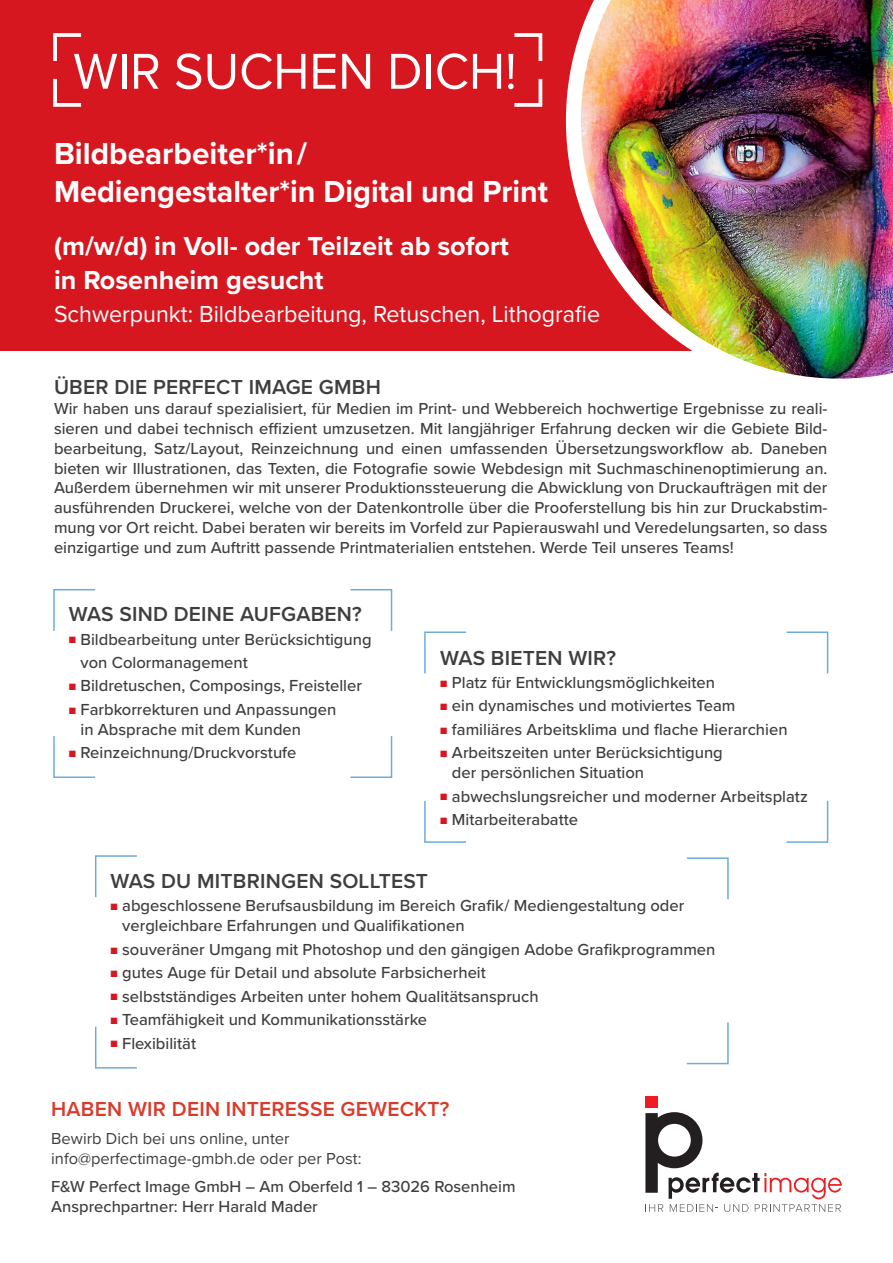
<style>
.page{position:relative;width:893px;height:1263px;background:#fff}
.page>*{position:absolute;margin:0;border:0;box-sizing:border-box;transform-origin:0 0}
.t1{font:52.2px "Proxima Nova";color:#fff}
.t2{font:700 31.5px/37.8px "Proxima Nova";color:#fff}
.t3{font:700 27px/33.6px "Proxima Nova";color:#fff}
.t4{font:24px "Proxima Nova";color:#fff}
.t5{font:600 21px "Proxima Nova";letter-spacing:.01em;color:#3e3e3f}
.t6{font:600 21px "Proxima Nova";letter-spacing:.01em;color:#db392a}
.t7{font:500 16.5px/19.8px "Proxima Nova";color:#3e3e3f}
.t8{font:16.5px/19.8px "Proxima Nova";color:#3e3e3f}
.s1{font-size:11.1px;color:#d7171f}
</style>
<div class="page">
<div style="left:0;top:0;width:893px;height:351px;background:#d7171f"></div>
<div style="left:645px;top:1096px;width:13px;height:11px;background:#ee1d23"></div>
<svg style="left:645px;top:1112px;width:197px;height:100px"></svg>
<svg style="left:95px;top:855px;width:42px;height:43px"></svg>
<svg style="left:95px;top:1026px;width:42px;height:43px"></svg>
<svg style="left:686px;top:857px;width:43px;height:43px"></svg>
<svg style="left:686px;top:1022px;width:43px;height:43px"></svg>
<svg style="left:53px;top:589px;width:43px;height:42px"></svg>
<svg style="left:350px;top:589px;width:43px;height:42px"></svg>
<svg style="left:53px;top:736px;width:43px;height:42px"></svg>
<svg style="left:350px;top:736px;width:43px;height:42px"></svg>
<svg style="left:424px;top:631px;width:42px;height:43px"></svg>
<svg style="left:786px;top:631px;width:43px;height:43px"></svg>
<svg style="left:424px;top:801px;width:42px;height:42px"></svg>
<svg style="left:786px;top:801px;width:43px;height:42px"></svg>
<img style="left:566px;top:0;width:327px;height:379px">
<svg style="left:53px;top:33px;width:29px;height:28px"></svg>
<svg style="left:514px;top:33px;width:29px;height:28px"></svg>
<svg style="left:53px;top:78px;width:29px;height:29px"></svg>
<svg style="left:514px;top:78px;width:29px;height:29px"></svg>
<p class="t1" style="left:73px;top:32px;width:445px">WIR SUCHEN DICH!</p>
<p class="t2" style="left:54px;top:134px;width:496px">Bildbearbeiter*in/<br>Mediengestalter*in Digital und Print</p>
<p class="t3" style="left:54px;top:229px;width:456px">(m/w/d) in Voll- oder Teilzeit ab sofort in Rosenheim gesucht</p>
<p class="t4" style="left:54px;top:296px;width:548px">Schwerpunkt: Bildbearbeitung, Retuschen, Lithografie</p>
<p class="t5" style="left:54px;top:372px;width:328px">ÜBER DIE PERFECT IMAGE GMBH</p>
<p class="t7" style="left:54px;top:398px;width:775px;text-align:justify">Wir haben uns darauf spezialisiert, für Medien im Print- und Webbereich hochwertige Ergebnisse zu reali&shy;sieren und dabei technisch effizient umzusetzen. Mit langjähriger Erfahrung decken wir die Gebiete Bild&shy;bearbeitung, Satz/Layout, Reinzeichnung und einen umfassenden Übersetzungsworkflow ab. Daneben bieten wir Illustrationen, das Texten, die Fotografie sowie Webdesign mit Suchmaschinenoptimierung an.<br>Außerdem übernehmen wir mit unserer Produktionssteuerung die Abwicklung von Druckaufträgen mit der ausführenden Druckerei, welche von der Datenkontrolle über die Prooferstellung bis hin zur Druckabstim&shy;mung vor Ort reicht. Dabei beraten wir bereits im Vorfeld zur Papierauswahl und Veredelungsarten, so dass einzigartige und zum Auftritt passende Printmaterialien entstehen. Werde Teil unseres Teams!</p>
<p class="t5" style="left:69px;top:598px;width:295px">WAS SIND DEINE AUFGABEN?</p>
<p class="t7" style="left:81px;top:627px;width:293px;line-height:23.4px;text-indent:-12px"><span class="s1">■</span> Bildbearbeitung unter Berücksichtigung von Colormanagement</p>
<p class="t7" style="left:69px;top:675px;width:295px"><span class="s1">■</span> Bildretuschen, Composings, Freisteller</p>
<p class="t7" style="left:81px;top:699px;width:257px;text-indent:-12px"><span class="s1">■</span> Farbkorrekturen und Anpassungen in Absprache mit dem Kunden</p>
<p class="t7" style="left:69px;top:742px;width:229px"><span class="s1">■</span> Reinzeichnung/Druckvorstufe</p>
<p class="t5" style="left:440px;top:642px;width:177px">WAS BIETEN WIR?</p>
<p class="t7" style="left:440px;top:672px;width:276px"><span class="s1">■</span> Platz für Entwicklungsmöglichkeiten</p>
<p class="t7" style="left:440px;top:695px;width:297px"><span class="s1">■</span> ein dynamisches und motiviertes Team</p>
<p class="t7" style="left:440px;top:719px;width:349px"><span class="s1">■</span> familiäres Arbeitsklima und flache Hierarchien</p>
<p class="t7" style="left:452px;top:742px;width:272px;text-indent:-12px"><span class="s1">■</span> Arbeitszeiten unter Berücksichtigung der persönlichen Situation</p>
<p class="t7" style="left:440px;top:786px;width:369px"><span class="s1">■</span> abwechslungsreicher und moderner Arbeitsplatz</p>
<p class="t7" style="left:440px;top:809px;width:139px"><span class="s1">■</span> Mitarbeiterabatte</p>
<p class="t5" style="left:111px;top:865px;width:319px">WAS DU MITBRINGEN SOLLTEST</p>
<p class="t7" style="left:122px;top:895px;width:564px;text-indent:-12px"><span class="s1">■</span> abgeschlossene Berufsausbildung im Bereich Grafik/ Mediengestaltung oder vergleichbare Erfahrungen und Qualifikationen</p>
<p class="t7" style="left:111px;top:939px;width:606px"><span class="s1">■</span> souveräner Umgang mit Photoshop und den gängigen Adobe Grafikprogrammen</p>
<p class="t7" style="left:111px;top:962px;width:377px"><span class="s1">■</span> gutes Auge für Detail und absolute Farbsicherheit</p>
<p class="t7" style="left:111px;top:986px;width:430px"><span class="s1">■</span> selbstständiges Arbeiten unter hohem Qualitätsanspruch</p>
<p class="t7" style="left:111px;top:1009px;width:318px"><span class="s1">■</span> Teamfähigkeit und Kommunikationsstärke</p>
<p class="t7" style="left:111px;top:1033px;width:87px"><span class="s1">■</span> Flexibilität</p>
<p class="t6" style="left:51px;top:1093px;width:400px">HABEN WIR DEIN INTERESSE GEWECKT?</p>
<p class="t8" style="left:51px;top:1128px;width:312px">Bewirb Dich bei uns online, unter info@perfectimage-gmbh.de oder per Post:</p>
<p class="t7" style="left:51px;top:1176px;width:466px">F&amp;W Perfect Image GmbH – Am Oberfeld 1 – 83026 Rosenheim<br>Ansprechpartner: Herr Harald Mader</p>
</div>
